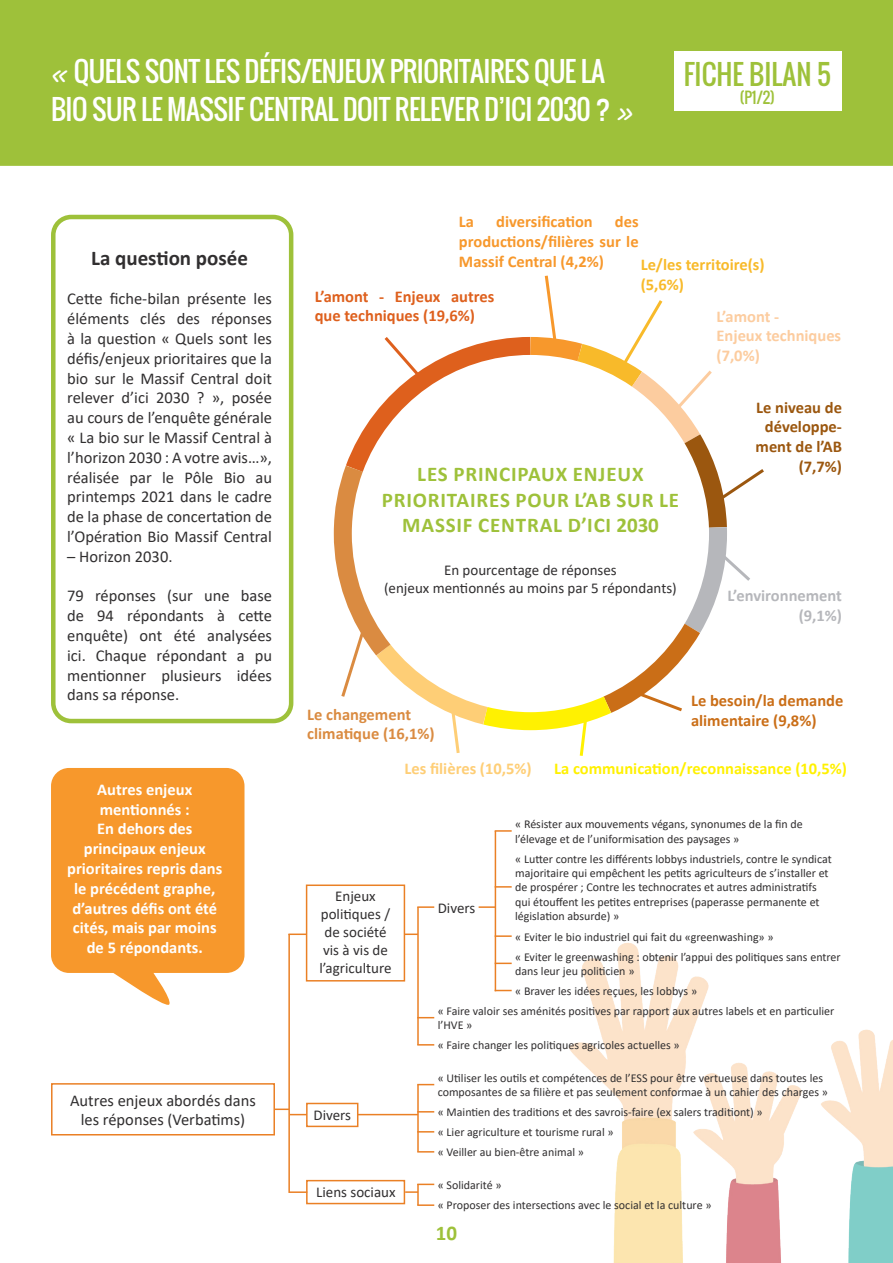
<style>
.page{position:relative;width:893px;height:1263px;background:#fff}
.page>*{position:absolute;margin:0;border:0;box-sizing:border-box;transform-origin:0 0}
.t1{font:27px/37.5px "Oswald";letter-spacing:-.02em;color:#fff}
.t2{font:27px "Oswald";color:#9ec13a}
.t3{font:700 21px/25.2px "Calibri";letter-spacing:.04em;color:#9ec13a;text-align:center}
.t4{font:700 21px "Calibri";color:#312f30}
.t5{font:16.5px/19.8px "Calibri";color:#312f30;text-align:justify}
.t6{font:700 16.5px/19.8px "Calibri";color:#fff;text-align:center}
.t7{font:700 16.5px/19.8px "Calibri";color:#f7982c;text-align:justify}
.t8{font:700 16.5px/19.8px "Calibri";color:#de601d}
.t9{font:700 16.5px "Calibri";color:#fff101}
.t10{font:700 16.5px/19.8px "Calibri";color:#9b570f;text-align:right}
.t11{font:700 16.5px/19.8px "Calibri";color:#ca6e17}
.t12{font:700 16.5px/19.8px "Calibri";color:#fccc9f}
.t13{font:700 16.5px/19.8px "Calibri";color:#da8b41}
.t14{font:700 16.5px/19.8px "Calibri";color:#f8ba2a}
.t15{font:700 16.5px/19.8px "Calibri";color:#b6b7bb;text-align:right}
.t16{font:700 16.5px "Calibri";color:#fece76}
.t17{font:15px/18px "Calibri";color:#312f30;text-align:center}
.t18{font:15px "Oswald";color:#9ec13a}
.t19{font:12px/14.4px "Calibri";color:#312f30}
.s1{font-family:"MV Boli"}
</style>
<div class="page">
<img style="left:569px;top:943px;width:324px;height:320px">
<div style="left:0;top:0;width:893px;height:166px;background:#9ec13a"></div>
<div style="left:51px;top:215px;width:242px;height:508px;border:4px solid #9ec13a;border-radius:18px"></div>
<div style="left:674px;top:51px;width:168px;height:60px;background:#fff"></div>
<div style="left:51px;top:768px;width:193px;height:205px;background:#f7982c;border-radius:18px"></div>
<svg style="left:113px;top:973px;width:57px;height:32px"></svg>
<svg style="left:333px;top:275px;width:431px;height:481px"></svg>
<div style="left:51px;top:1083px;width:224px;height:52px;border:2px solid #ea8025"></div>
<hr style="left:288px;top:934px;width:2px;height:259px;background:#ea8025">
<div style="left:306px;top:1103px;width:52px;height:24px;border:2px solid #ea8025"></div>
<div style="left:306px;top:884px;width:99px;height:97px;border:2px solid #ea8025"></div>
<div style="left:306px;top:1180px;width:99px;height:24px;border:2px solid #ea8025"></div>
<svg style="left:405px;top:1191px;width:12px;height:2px"></svg>
<hr style="left:417px;top:1184px;width:2px;height:21px;background:#ea8025">
<svg style="left:417px;top:1183px;width:17px;height:2px"></svg>
<svg style="left:417px;top:1204px;width:17px;height:2px"></svg>
<svg style="left:290px;top:1191px;width:17px;height:2px"></svg>
<hr style="left:417px;top:1084px;width:2px;height:68px;background:#ea8025">
<svg style="left:417px;top:1131px;width:17px;height:1px"></svg>
<svg style="left:417px;top:1151px;width:17px;height:1px"></svg>
<svg style="left:417px;top:1111px;width:17px;height:1px"></svg>
<svg style="left:417px;top:1084px;width:17px;height:1px"></svg>
<svg style="left:419px;top:1044px;width:15px;height:1px"></svg>
<svg style="left:419px;top:1017px;width:15px;height:1px"></svg>
<hr style="left:417px;top:907px;width:2px;height:138px;background:#ea8025">
<svg style="left:417px;top:906px;width:17px;height:2px"></svg>
<svg style="left:496px;top:990px;width:16px;height:1px"></svg>
<svg style="left:496px;top:962px;width:16px;height:2px"></svg>
<svg style="left:496px;top:935px;width:16px;height:2px"></svg>
<svg style="left:496px;top:886px;width:16px;height:2px"></svg>
<svg style="left:495px;top:830px;width:17px;height:2px"></svg>
<hr style="left:495px;top:831px;width:1px;height:160px;background:#ea8025">
<svg style="left:479px;top:906px;width:16px;height:2px"></svg>
<svg style="left:275px;top:1108px;width:32px;height:7px"></svg>
<svg style="left:288px;top:933px;width:19px;height:2px"></svg>
<hr style="left:358px;top:1114px;width:60px;height:1px;background:#ea8025">
<svg style="left:404px;top:933px;width:14px;height:2px"></svg>
<h1 class="t1" style="left:51px;top:53px;width:584px"><span class="s1">«</span> QUELS SONT LES DÉFIS/ENJEUX PRIORITAIRES QUE LA<br>BIO SUR LE MASSIF CENTRAL DOIT RELEVER D’ICI 2030 ? <span class="s1">»</span></h1>
<h1 class="t2" style="left:684px;top:54px;width:149px">FICHE BILAN 5</h1>
<p class="t18" style="left:740px;top:86px;width:37px">(P1/2)</p>
<h2 class="t4" style="left:91px;top:243px;width:158px">La question posée</h2>
<p class="t5" style="left:67px;top:289px;width:206px">Cette fiche-bilan présente les éléments clés des réponses à la question « Quels sont les défis/enjeux prioritaires que la bio sur le Massif Central doit relever d’ici 2030 ? », posée au cours de l’enquête générale « La bio sur le Massif Central à l’horizon 2030 : A votre avis…», réalisée par le Pôle Bio au printemps 2021 dans le cadre de la phase de concertation de l’Opération Bio Massif Central</p>
<h3 class="t5" style="left:67px;top:546px;width:107px">– Horizon 2030.</h3>
<h3 class="t5" style="left:67px;top:586px;width:206px">79 réponses (sur une base de 94 répondants à cette enquête) ont été analysées ici. Chaque répondant a pu mentionner plusieurs idées dans sa réponse.</h3>
<h3 class="t6" style="left:67px;top:779px;width:157px">Autres enjeux mentionnés :<br>En dehors des principaux enjeux prioritaires repris dans le précédent graphe, d’autres défis ont été cités, mais par moins de 5 répondants.</h3>
<h3 class="t5" style="left:70px;top:1090px;width:187px;text-align:center">Autres enjeux abordés dans les réponses (Verbatims)</h3>
<h3 class="t7" style="left:459px;top:212px;width:17px">La</h3>
<h3 class="t7" style="left:496px;top:212px;width:98px">diversification</h3>
<h3 class="t7" style="left:459px;top:212px;width:181px;text-indent:156px">des productions/filières sur le Massif Central (4,2%)</h3>
<h3 class="t8" style="left:315px;top:286px;width:181px">L’amont - Enjeux autres que techniques (19,6%)</h3>
<h3 class="t14" style="left:641px;top:255px;width:125px">Le/les territoire(s) (5,6%)</h3>
<h3 class="t12" style="left:716px;top:306px;width:126px">L’amont -<br>Enjeux techniques (7,0%)</h3>
<h2 class="t3" style="left:382px;top:461px;width:299px">LES PRINCIPAUX ENJEUX<br>PRIORITAIRES POUR L’AB SUR LE<br>MASSIF CENTRAL D’ICI 2030</h2>
<p class="t17" style="left:384px;top:561px;width:294px">En pourcentage de réponses<br>(enjeux mentionnés au moins par 5 répondants)</p>
<h3 class="t10" style="left:756px;top:397px;width:88px">Le niveau de développe&shy;ment de l’AB (7,7%)</h3>
<h3 class="t15" style="left:727px;top:585px;width:116px">L’environnement (9,1%)</h3>
<h3 class="t11" style="left:691px;top:691px;width:154px">Le besoin/la demande alimentaire (9,8%)</h3>
<h3 class="t13" style="left:307px;top:704px;width:129px">Le changement climatique (16,1%)</h3>
<h3 class="t16" style="left:404px;top:757px;width:129px">Les filières (10,5%)</h3>
<h3 class="t9" style="left:554px;top:757px;width:294px">La communication/reconnaissance (10,5%)</h3>
<p class="t17" style="left:319px;top:887px;width:74px">Enjeux politiques / de société vis à vis de l’agriculture</p>
<p class="t17" style="left:313px;top:1106px;width:39px">Divers</p>
<p class="t17" style="left:438px;top:898px;width:39px">Divers</p>
<p class="t19" style="left:515px;top:817px;width:289px">« Résister aux mouvements végans, synonumes de la fin de l’élevage et de l’uniformisation des paysages »</p>
<p class="t19" style="left:515px;top:851px;width:318px">« Lutter contre les différents lobbys industriels, contre le syndicat majoritaire qui empêchent les petits agriculteurs de s’installer et de prospérer ; Contre les technocrates et autres administratifs qui étouffent les petites entreprises (paperasse permanente et législation absurde) »</p>
<p class="t19" style="left:515px;top:926px;width:327px;line-height:20px">« Eviter le bio industriel qui fait du «greenwashing» »<br>« Eviter le greenwashing : obtenir l’appui des politiques sans entrer</p>
<p class="t19" style="left:515px;top:961px;width:183px;line-height:20px">dans leur jeu politicien »<br>« Braver les idées reçues, les lobbys »</p>
<p class="t19" style="left:438px;top:1003px;width:398px">« Faire valoir ses aménités positives par rapport aux autres labels et en particulier l’HVE »</p>
<p class="t19" style="left:438px;top:1038px;width:243px">« Faire changer les politiques agricoles actuelles »</p>
<p class="t19" style="left:438px;top:1070px;width:392px">« Utiliser les outils et compétences de l’ESS pour être vertueuse dans toutes les composantes de sa filière et pas seulement conformae à un cahier des charges »</p>
<p class="t19" style="left:438px;top:1105px;width:326px">« Maintien des traditions et des savrois-faire (ex salers traditiont) »</p>
<p class="t19" style="left:438px;top:1125px;width:177px">« Lier agriculture et tourisme rural »</p>
<p class="t19" style="left:438px;top:1145px;width:148px">« Veiller au bien-être animal »</p>
<p class="t17" style="left:316px;top:1183px;width:81px">Liens sociaux</p>
<p class="t19" style="left:438px;top:1175px;width:275px;line-height:19.6px">« Solidarité »<br>« Proposer des intersections avec le social et la culture »</p>
<h2 class="t3" style="left:436px;top:1220px;width:23px">10</h2>
</div>
